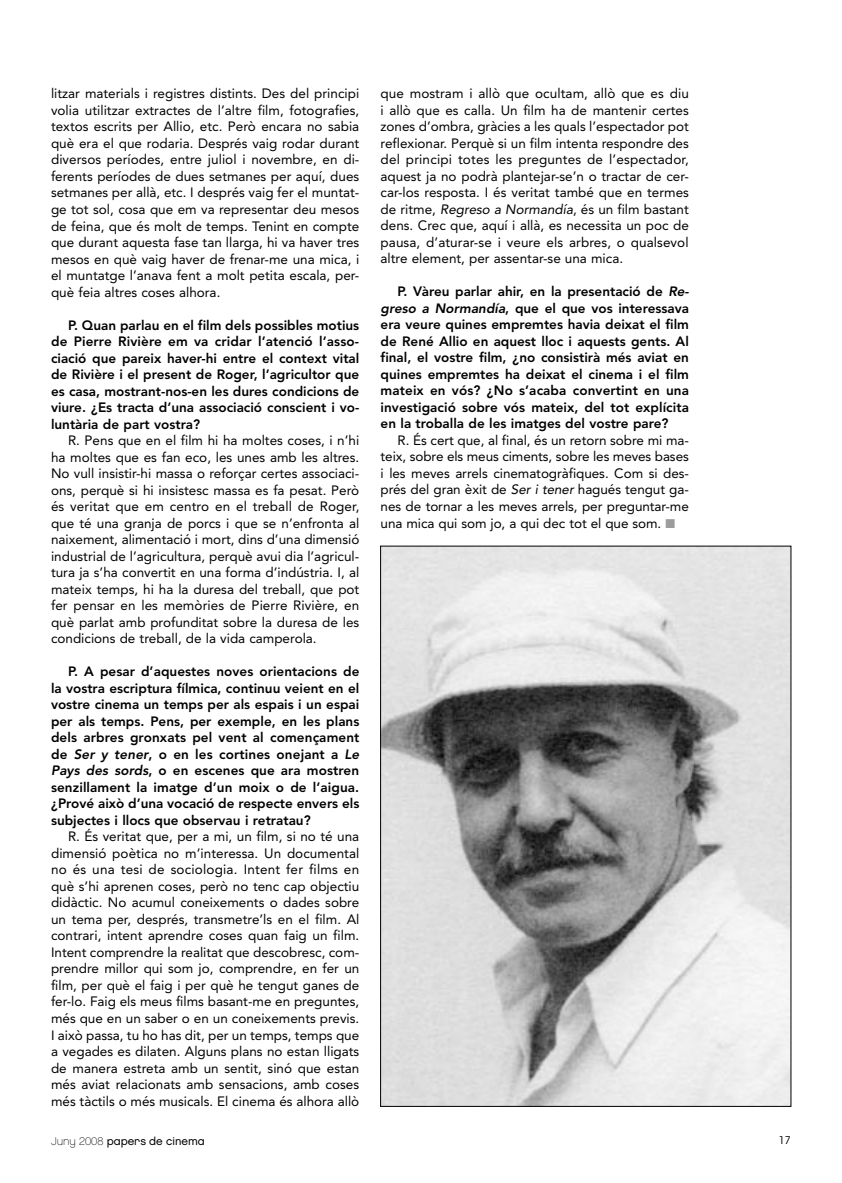
<style>
.page{position:relative;width:842px;height:1183px;background:#fff}
.page>*{position:absolute;margin:0;border:0;box-sizing:border-box;transform-origin:0 0}
.t1{font:13.5px/16.5px "Avenir LT Std";color:#000;text-align:justify}
.t2{font:800 13.5px/16.5px "Avenir LT Std";color:#000;text-align:justify}
.t3{font:11.25px "Chalet London Nineteen Eighty";color:#000}
.t4{font:10.5px "ITC Avant Garde Std";color:#000}
.s1{font-style:italic}
.s2{color:#9a9c9e}
.s3{font-family:"Chalet Paris Nineteen Eighty"}
</style>
<div class="page">
<img style="left:382px;top:547px;width:407px;height:557px">
<p class="t1" style="left:51px;top:86px;width:310px">litzar materials i registres distints. Des del principi volia utilitzar extractes de l’altre film, fotografies, textos escrits per Allio, etc. Però encara no sabia què era el que rodaria. Després vaig rodar durant diversos períodes, entre juliol i novembre, en di&shy;ferents períodes de dues setmanes per aquí, dues setmanes per allà, etc. I després vaig fer el muntat&shy;ge tot sol, cosa que em va representar deu mesos de feina, que és molt de temps. Tenint en compte que durant aquesta fase tan llarga, hi va haver tres mesos en què vaig haver de frenar-me una mica, i el muntatge l’anava fent a molt petita escala, per&shy;què feia altres coses alhora.</p>
<p class="t2" style="left:51px;top:316px;width:310px;text-indent:17px">P. Quan parlau en el film dels possibles motius de Pierre Rivière em va cridar l’atenció l’asso&shy;ciació que pareix haver-hi entre el context vital de Rivière i el present de Roger, l’agricultor que es casa, mostrant-nos-en les dures condicions de viure. ¿Es tracta d’una associació conscient i vo&shy;luntària de part vostra?</p>
<p class="t1" style="left:51px;top:432px;width:310px;text-indent:17px">R. Pens que en el film hi ha moltes coses, i n’hi ha moltes que es fan eco, les unes amb les altres.<br>No vull insistir-hi massa o reforçar certes associaci&shy;ons, perquè si hi insistesc massa es fa pesat. Però és veritat que em centro en el treball de Roger, que té una granja de porcs i que se n’enfronta al naixement, alimentació i mort, dins d’una dimensió industrial de l’agricultura, perquè avui dia l’agricul&shy;tura ja s’ha convertit en una forma d’indústria. I, al mateix temps, hi ha la duresa del treball, que pot fer pensar en les memòries de Pierre Rivière, en què parlat amb profunditat sobre la duresa de les condicions de treball, de la vida camperola.</p>
<p class="t2" style="left:51px;top:663px;width:310px;text-indent:17px">P. A pesar d’aquestes noves orientacions de la vostra escriptura fílmica, continuu veient en el vostre cinema un temps per als espais i un espai per als temps. Pens, per exemple, en les plans dels arbres gronxats pel vent al començament de <span class="s1">Ser y tener</span>, o en les cortines onejant a <span class="s1">Le Pays des sords</span>, o en escenes que ara mostren senzillament la imatge d’un moix o de l’aigua. ¿Prové això d’una vocació de respecte envers els subjectes i llocs que observau i retratau?</p>
<p class="t1" style="left:51px;top:828px;width:310px;text-indent:17px">R. És veritat que, per a mi, un film, si no té una dimensió poètica no m’interessa. Un documental no és una tesi de sociologia. Intent fer films en què s’hi aprenen coses, però no tenc cap objectiu didàctic. No acumul coneixements o dades sobre un tema per, després, transmetre’ls en el film. Al contrari, intent aprendre coses quan faig un film.<br>Intent comprendre la realitat que descobresc, com&shy;prendre millor qui som jo, comprendre, en fer un film, per què el faig i per què he tengut ganes de fer-lo. Faig els meus films basant-me en preguntes, més que en un saber o en un coneixements previs.<br>I això passa, tu ho has dit, per un temps, temps que a vegades es dilaten. Alguns plans no estan lligats de manera estreta amb un sentit, sinó que estan més aviat relacionats amb sensacions, amb coses més tàctils o més musicals. El cinema és alhora allò</p>
<p class="t1" style="left:381px;top:85px;width:310px">que mostram i allò que ocultam, allò que es diu i allò que es calla. Un film ha de mantenir certes zones d’ombra, gràcies a les quals l’espectador pot reflexionar. Perquè si un film intenta respondre des del principi totes les preguntes de l’espectador, aquest ja no podrà plantejar-se’n o tractar de cer&shy;car-los resposta. I és veritat també que en termes de ritme, <span class="s1">Regreso a Normandía</span>, és un film bastant dens. Crec que, aquí i allà, es necessita un poc de pausa, d’aturar-se i veure els arbres, o qualsevol altre element, per assentar-se una mica.</p>
<p class="t2" style="left:381px;top:283px;width:310px;text-indent:17px">P. Vàreu parlar ahir, en la presentació de <span class="s1">Re&shy;greso a Normandía</span>, que el que vos interessava era veure quines empremtes havia deixat el film de René Allio en aquest lloc i aquests gents. Al final, el vostre film, ¿no consistirà més aviat en quines empremtes ha deixat el cinema i el film mateix en vós? ¿No s’acaba convertint en una investigació sobre vós mateix, del tot explícita en la troballa de les imatges del vostre pare?</p>
<p class="t1" style="left:381px;top:432px;width:310px;text-indent:17px">R. És cert que, al final, és un retorn sobre mi ma&shy;teix, sobre els meus ciments, sobre les meves bases i les meves arrels cinematogràfiques. Com si des&shy;prés del gran èxit de <span class="s1">Ser i tener</span> hagués tengut ga&shy;nes de tornar a les meves arrels, per preguntar-me una mica qui som jo, a qui dec tot el que som. <span class="s2">■</span></p>
<p class="t3" style="left:51px;top:1133px;width:155px"><span class="s3">Juny 2008</span> papers de cinema</p>
<p class="t4" style="left:779px;top:1133px;width:14px">17</p>
</div>
